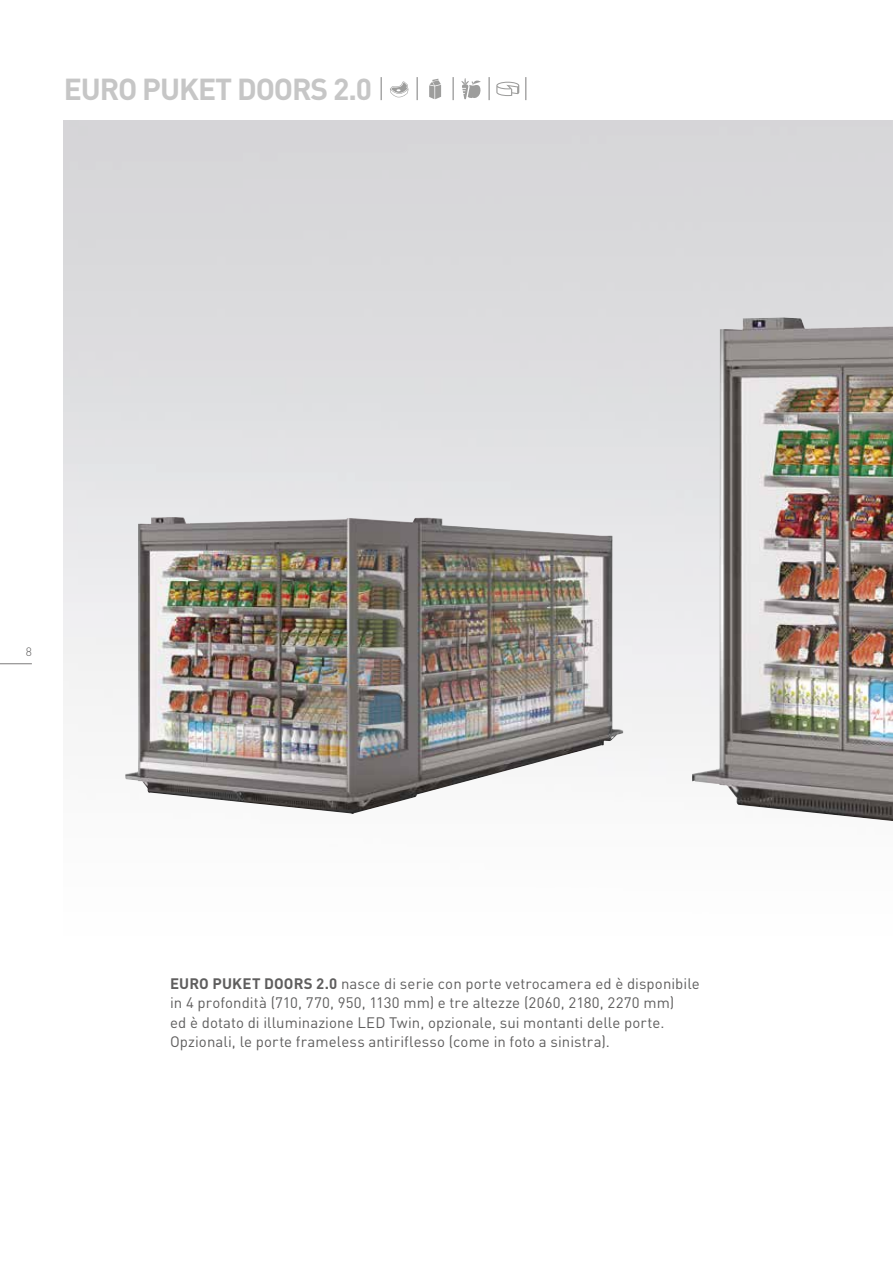
<style>
.page{position:relative;width:893px;height:1263px;background:#fff}
.page>*{position:absolute;margin:0;border:0;box-sizing:border-box;transform-origin:0 0}
.t1{font:700 30px "DIN Pro";letter-spacing:-.035em;color:#c6c6c6}
.t2{font:15px/19.5px "DIN Pro";letter-spacing:.005em;color:#5f5e5e}
.t3{font:300 12px "DIN Pro";color:#5f5e5e}
.s1{font-weight:700}
</style>
<div class="page">
<img style="left:125px;top:517px;width:498px;height:297px">
<img style="left:692px;top:317px;width:201px;height:504px">
<svg style="left:496px;top:82px;width:23px;height:14px"></svg>
<svg style="left:390px;top:81px;width:18px;height:16px"></svg>
<svg style="left:417px;top:77px;width:1px;height:23px"></svg>
<svg style="left:381px;top:77px;width:1px;height:23px"></svg>
<svg style="left:453px;top:77px;width:1px;height:23px"></svg>
<svg style="left:489px;top:77px;width:1px;height:23px"></svg>
<svg style="left:525px;top:77px;width:1px;height:23px"></svg>
<svg style="left:429px;top:79px;width:12px;height:20px"></svg>
<svg style="left:461px;top:78px;width:20px;height:21px"></svg>
<hr style="left:0;top:663px;width:32px;height:1px;background:#7c7b7b">
<h1 class="t1" style="left:64px;top:64px;width:310px">EURO PUKET DOORS 2.0</h1>
<p class="t3" style="left:26px;top:643px;width:8px">8</p>
<p class="t2" style="left:170px;top:972px;width:531px"><span class="s1">EURO PUKET DOORS 2.0</span> nasce di serie con porte vetrocamera ed è disponibile in 4 profondità (710, 770, 950, 1130 mm) e tre altezze (2060, 2180, 2270 mm)<br>ed è dotato di illuminazione LED Twin, opzionale, sui montanti delle porte.<br>Opzionali, le porte frameless antiriflesso (come in foto a sinistra).</p>
</div>
